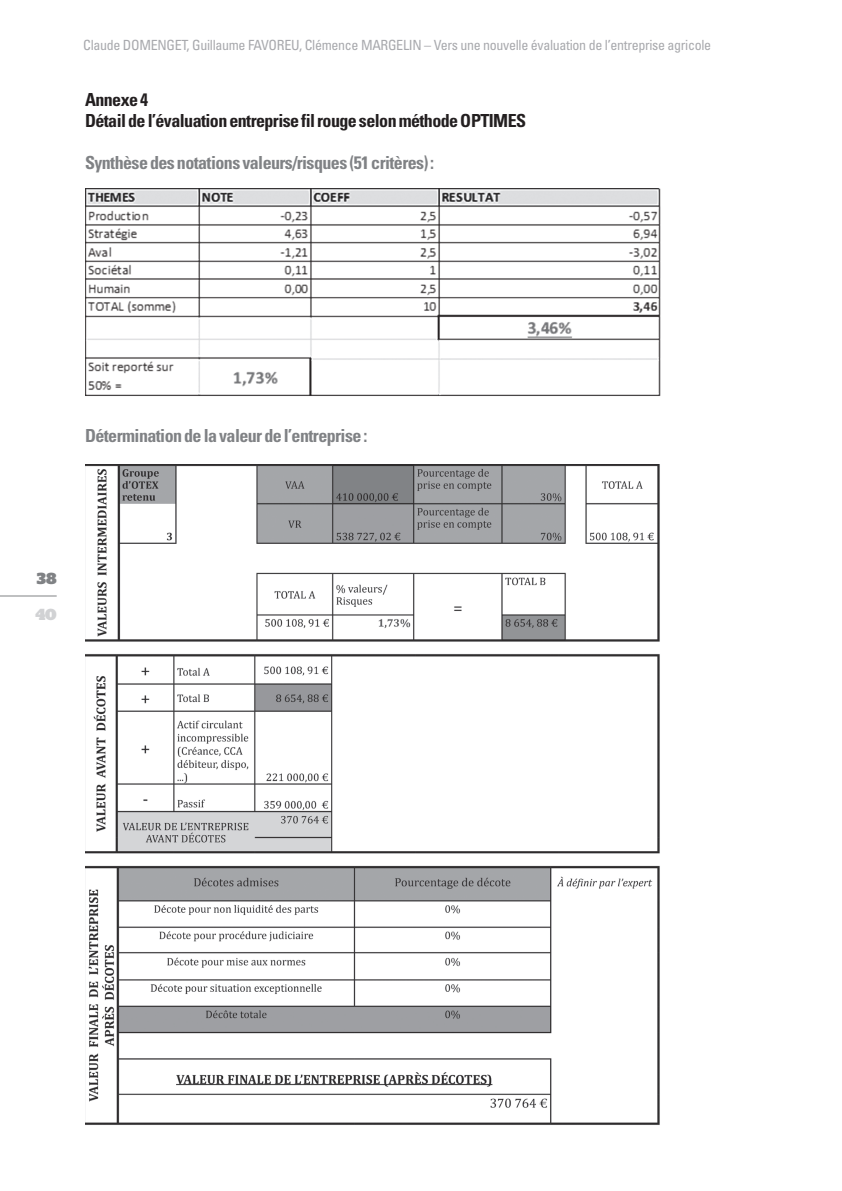
<style>
.page{position:relative;width:842px;height:1191px;background:#fff}
.page>*{position:absolute;margin:0;border:0;box-sizing:border-box;transform-origin:0 0}
.t1{font:700 condensed 18px "Univers LT Std";letter-spacing:-.03em;color:#808285}
.t2{font:700 condensed 18px/21px "Univers LT Std";letter-spacing:-.03em;color:#231f20}
.t3{font:900 16px "Stag";color:#808285}
.t4{font:900 16px "Stag";color:#d1d2d4}
.t5{font:condensed 14px "Univers LT Std";letter-spacing:-.025em;color:#a8a9ad}
</style>
<div class="page">
<img style="left:85px;top:188px;width:576px;height:208px">
<img style="left:85px;top:464px;width:575px;height:661px">
<hr style="left:0;top:595px;width:57px;height:1px;background:#808285">
<p class="t5" style="left:83px;top:36px;width:629px">Claude DOMENGET, Guillaume FAVOREU, Clémence MARGELIN – Vers une nouvelle évaluation de l’entreprise agricole</p>
<p class="t2" style="left:85px;top:89px;width:443px">Annexe 4<br>Détail de l’évaluation entreprise fil rouge selon méthode OPTIMES</p>
<p class="t1" style="left:85px;top:152px;width:350px">Synthèse des notations valeurs/risques (51 critères):</p>
<p class="t1" style="left:85px;top:425px;width:284px">Détermination de la valeur de l’entreprise :</p>
<p class="t3" style="left:37px;top:569px;width:21px">38</p>
<p class="t4" style="left:35px;top:604px;width:23px">40</p>
</div>
